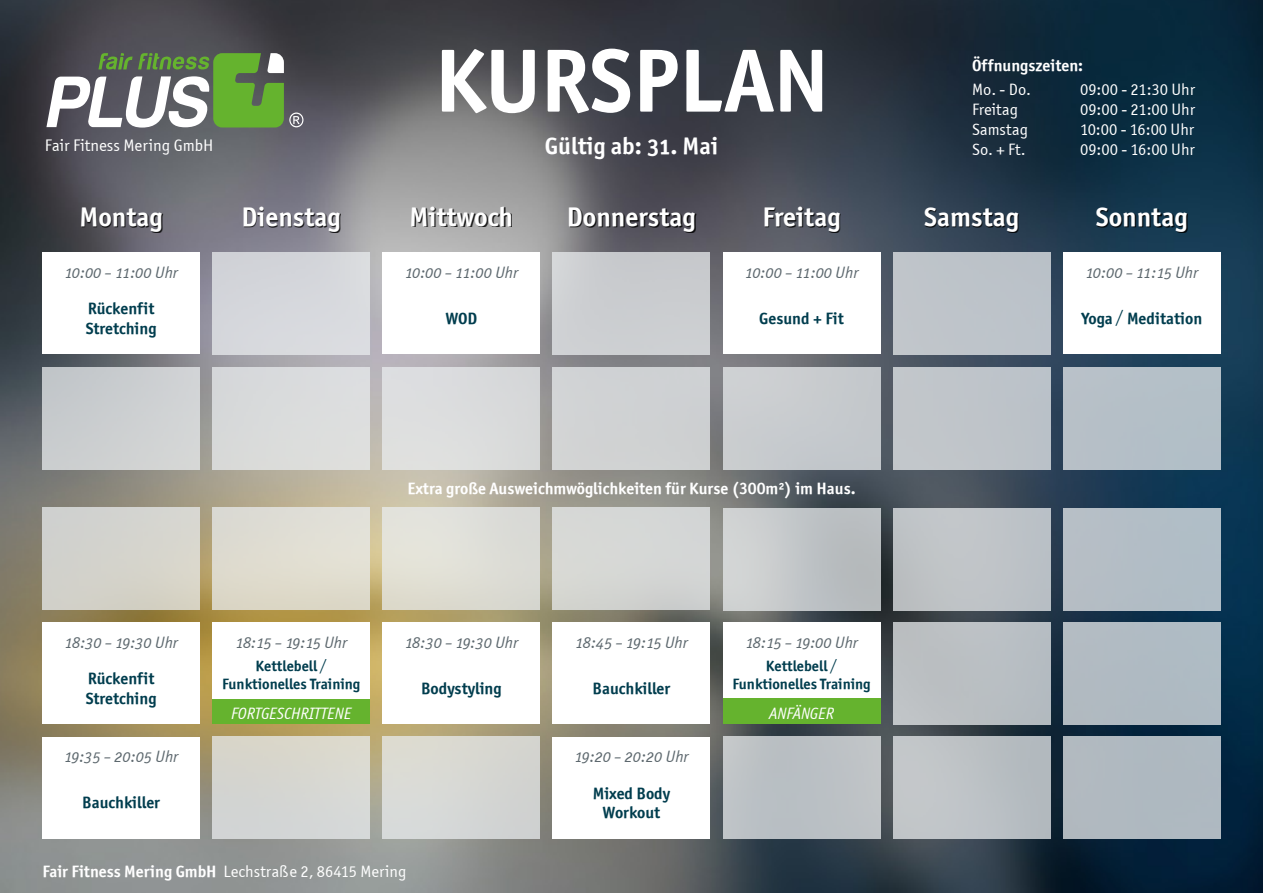
<style>
.page{position:relative;width:1263px;height:893px;background:#fff}
.page>*{position:absolute;margin:0;border:0;box-sizing:border-box;transform-origin:0 0}
.t1{font:90px "Officina Sans OSITCTT Bold";letter-spacing:-.005em;color:#fff}
.t2{font:27px "Officina Sans ITCTT Bold";color:#fff}
.t3{font:24px "Officina Sans OSITCTT Bold";color:#fff}
.t4{font:16.8px "Officina Sans ITCTT Book";color:#fff}
.t5{font:16.5px "Officina Sans ITCTT Book";color:#fff}
.t6{font:16.5px/19.8px "Officina Sans ITCTT Bold";color:#003d4e}
.t7{font:16.5px "Officina Sans OSITCTT Book Ita";color:#5d686e}
.t8{font:16.5px "Officina Sans ITCTT Bold";color:#fff}
.t9{font:16.5px "Officina Sans OSITCTT Book Ita";letter-spacing:-.02em;color:#5d686e}
.t10{font:16.5px "Officina Sans OSITCTT Book Ita";color:#fff}
.t11{font:16.5px "Officina Sans OSITCTT Book Ita";letter-spacing:-.05em;color:#5d686e}
.t12{font:16.5px "Officina Sans OSITCTT Book Ita";letter-spacing:-.025em;color:#5d686e}
.t13{font:15px/18px "Officina Sans ITCTT Bold";color:#003d4e;text-align:center}
.s1{font-family:"Officina Sans ITCTT Book"}
.s2{font-family:"Officina Sans ITCTT Bold"}
</style>
<div class="page">
<img style="left:0;top:0;width:1263px;height:893px">
<div style="left:82px;top:208px;width:81px;height:24px;background:#000;opacity:.85"></div>
<div style="left:245px;top:207px;width:96px;height:25px;background:#000;opacity:.85"></div>
<div style="left:412px;top:207px;width:100px;height:20px;background:#000;opacity:.85"></div>
<div style="left:570px;top:208px;width:126px;height:24px;background:#000;opacity:.85"></div>
<div style="left:765px;top:207px;width:76px;height:25px;background:#000;opacity:.85"></div>
<div style="left:925px;top:208px;width:94px;height:24px;background:#000;opacity:.85"></div>
<div style="left:1097px;top:208px;width:91px;height:24px;background:#000;opacity:.85"></div>
<div style="left:43px;top:278px;width:157px;height:76px;background:#fff"></div>
<div style="left:43px;top:252px;width:157px;height:26px;background:#fff"></div>
<div style="left:43px;top:762px;width:157px;height:77px;background:#fff"></div>
<div style="left:43px;top:737px;width:157px;height:25px;background:#fff"></div>
<div style="left:213px;top:699px;width:157px;height:25px;background:#65b32e"></div>
<div style="left:213px;top:648px;width:157px;height:51px;background:#fff"></div>
<div style="left:213px;top:622px;width:157px;height:26px;background:#fff"></div>
<div style="left:383px;top:278px;width:157px;height:76px;background:#fff"></div>
<div style="left:383px;top:252px;width:157px;height:26px;background:#fff"></div>
<div style="left:723px;top:278px;width:157px;height:76px;background:#fff"></div>
<div style="left:723px;top:252px;width:157px;height:26px;background:#fff"></div>
<div style="left:1063px;top:278px;width:157px;height:76px;background:#fff"></div>
<div style="left:1063px;top:252px;width:157px;height:26px;background:#fff"></div>
<div style="left:553px;top:252px;width:157px;height:102px;background:#cbced0"></div>
<div style="left:893px;top:508px;width:157px;height:102px;background:#bfc3c7"></div>
<div style="left:723px;top:508px;width:157px;height:102px;background:linear-gradient(to right,#d4d6d6,#b1b6ba)"></div>
<div style="left:1063px;top:508px;width:157px;height:102px;background:#b2bdc6"></div>
<div style="left:893px;top:622px;width:157px;height:102px;background:#babfc2"></div>
<div style="left:1063px;top:622px;width:157px;height:102px;background:#afbac2"></div>
<div style="left:43px;top:648px;width:157px;height:76px;background:#fff"></div>
<div style="left:43px;top:622px;width:157px;height:26px;background:#fff"></div>
<div style="left:553px;top:762px;width:157px;height:77px;background:#fff"></div>
<div style="left:553px;top:737px;width:157px;height:25px;background:#fff"></div>
<div style="left:383px;top:648px;width:157px;height:76px;background:#fff"></div>
<div style="left:383px;top:622px;width:157px;height:26px;background:#fff"></div>
<div style="left:553px;top:648px;width:157px;height:76px;background:#fff"></div>
<div style="left:553px;top:622px;width:157px;height:26px;background:#fff"></div>
<div style="left:723px;top:648px;width:157px;height:51px;background:#fff"></div>
<div style="left:723px;top:622px;width:157px;height:26px;background:#fff"></div>
<div style="left:723px;top:699px;width:157px;height:25px;background:#65b32e"></div>
<div style="left:213px;top:252px;width:157px;height:102px;background:#d6d8dc"></div>
<div style="left:213px;top:367px;width:157px;height:102px;background:#dbdcdc"></div>
<div style="left:383px;top:367px;width:157px;height:102px;background:#dbddde"></div>
<div style="left:553px;top:367px;width:157px;height:102px;background:#cfd2d3"></div>
<div style="left:723px;top:367px;width:157px;height:102px;background:#c7cbce"></div>
<div style="left:1063px;top:367px;width:157px;height:102px;background:#b4bfc7"></div>
<div style="left:893px;top:367px;width:157px;height:102px;background:#bfc4ca"></div>
<div style="left:893px;top:252px;width:157px;height:102px;background:#bdc3ca"></div>
<div style="left:43px;top:367px;width:157px;height:102px;background:#cccfd1"></div>
<div style="left:43px;top:507px;width:157px;height:102px;background:#d3d2cc"></div>
<div style="left:213px;top:507px;width:157px;height:102px;background:#dfdcd1"></div>
<div style="left:383px;top:507px;width:157px;height:102px;background:#dfded6"></div>
<div style="left:553px;top:508px;width:157px;height:102px;background:#d5d7d5"></div>
<div style="left:893px;top:737px;width:157px;height:102px;background:#bdc2c6"></div>
<div style="left:1063px;top:737px;width:157px;height:102px;background:#afb9c0"></div>
<svg style="left:46px;top:53px;width:257px;height:75px"></svg>
<div style="left:213px;top:737px;width:157px;height:102px;background:#d6d6d2"></div>
<div style="left:723px;top:737px;width:157px;height:102px;background:#bbc0c5"></div>
<div style="left:383px;top:737px;width:157px;height:102px;background:#d7d8d3"></div>
<p class="t4" style="left:45px;top:135px;width:170px">Fair Fitness Mering GmbH</p>
<h1 class="t1" style="left:434px;top:25px;width:396px">KURSPLAN</h1>
<h3 class="t3" style="left:545px;top:131px;width:175px">Gültig ab: 31. Mai</h3>
<h2 class="t2" style="left:79px;top:200px;width:85px">Montag</h2>
<h2 class="t2" style="left:241px;top:200px;width:101px">Dienstag</h2>
<h2 class="t2" style="left:410px;top:200px;width:105px">Mittwoch</h2>
<h2 class="t2" style="left:567px;top:200px;width:131px">Donnerstag</h2>
<h2 class="t2" style="left:762px;top:200px;width:80px">Freitag</h2>
<p class="t7" style="left:65px;top:263px;width:115px">10:00 – 11:00 Uhr</p>
<p class="t6" style="left:86px;top:298px;width:72px">Rückenfit<br>Stretching</p>
<p class="t7" style="left:405px;top:263px;width:115px">10:00 – 11:00 Uhr</p>
<p class="t6" style="left:445px;top:308px;width:33px">WOD</p>
<p class="t7" style="left:745px;top:263px;width:115px">10:00 – 11:00 Uhr</p>
<p class="t6" style="left:759px;top:308px;width:86px">Gesund + Fit</p>
<p class="t8" style="left:972px;top:55px;width:112px">Öffnungszeiten:</p>
<p class="t5" style="left:972px;top:80px;width:61px">Mo. - Do.</p>
<p class="t5" style="left:1080px;top:80px;width:117px">09:00 - 21:30 Uhr</p>
<p class="t5" style="left:972px;top:100px;width:48px">Freitag</p>
<p class="t5" style="left:1080px;top:100px;width:117px">09:00 - 21:00 Uhr</p>
<p class="t5" style="left:972px;top:120px;width:58px">Samstag</p>
<p class="t5" style="left:1080px;top:120px;width:116px">10:00 - 16:00 Uhr</p>
<p class="t5" style="left:972px;top:139px;width:55px">So. + Ft.</p>
<p class="t5" style="left:1080px;top:139px;width:116px">09:00 - 16:00 Uhr</p>
<h2 class="t2" style="left:924px;top:200px;width:97px">Samstag</h2>
<h2 class="t2" style="left:1096px;top:200px;width:94px">Sonntag</h2>
<p class="t12" style="left:1085px;top:263px;width:114px">10:00 – 11:15 Uhr</p>
<p class="t6" style="left:1081px;top:308px;width:122px">Yoga <span class="s1">/</span> Meditation</p>
<p class="t8" style="left:407px;top:478px;width:450px">Extra große Ausweichmwöglichkeiten für Kurse (300m²) im Haus.</p>
<p class="t7" style="left:65px;top:633px;width:115px">18:30 – 19:30 Uhr</p>
<p class="t6" style="left:86px;top:668px;width:72px">Rückenfit<br>Stretching</p>
<p class="t7" style="left:64px;top:747px;width:115px">19:35 – 20:05 Uhr</p>
<p class="t6" style="left:82px;top:793px;width:79px">Bauchkiller</p>
<p class="t11" style="left:235px;top:633px;width:113px">18:15 – 19:15 Uhr</p>
<p class="t13" style="left:222px;top:657px;width:140px">Kettlebell <span class="s1">/<br></span>Funktionelles Training</p>
<p class="t10" style="left:231px;top:704px;width:122px">FORTGESCHRITTENE</p>
<p class="t7" style="left:405px;top:633px;width:115px">18:30 – 19:30 Uhr</p>
<p class="t6" style="left:421px;top:678px;width:82px">Bodystyling</p>
<p class="t9" style="left:575px;top:633px;width:114px">18:45 – 19:15 Uhr</p>
<p class="t6" style="left:593px;top:678px;width:79px">Bauchkiller</p>
<p class="t7" style="left:574px;top:747px;width:115px">19:20 – 20:20 Uhr</p>
<p class="t6" style="left:593px;top:783px;width:79px;text-align:center">Mixed Body<br>Workout</p>
<p class="t9" style="left:745px;top:633px;width:114px">18:15 – 19:00 Uhr</p>
<p class="t13" style="left:732px;top:657px;width:140px">Kettlebell <span class="s1">/<br></span>Funktionelles Training</p>
<p class="t10" style="left:769px;top:704px;width:66px">ANFÄNGER</p>
<p class="t5" style="left:43px;top:862px;width:365px"><span class="s2">Fair Fitness Mering GmbH</span> Lechstraße 2, 86415 Mering</p>
</div>
